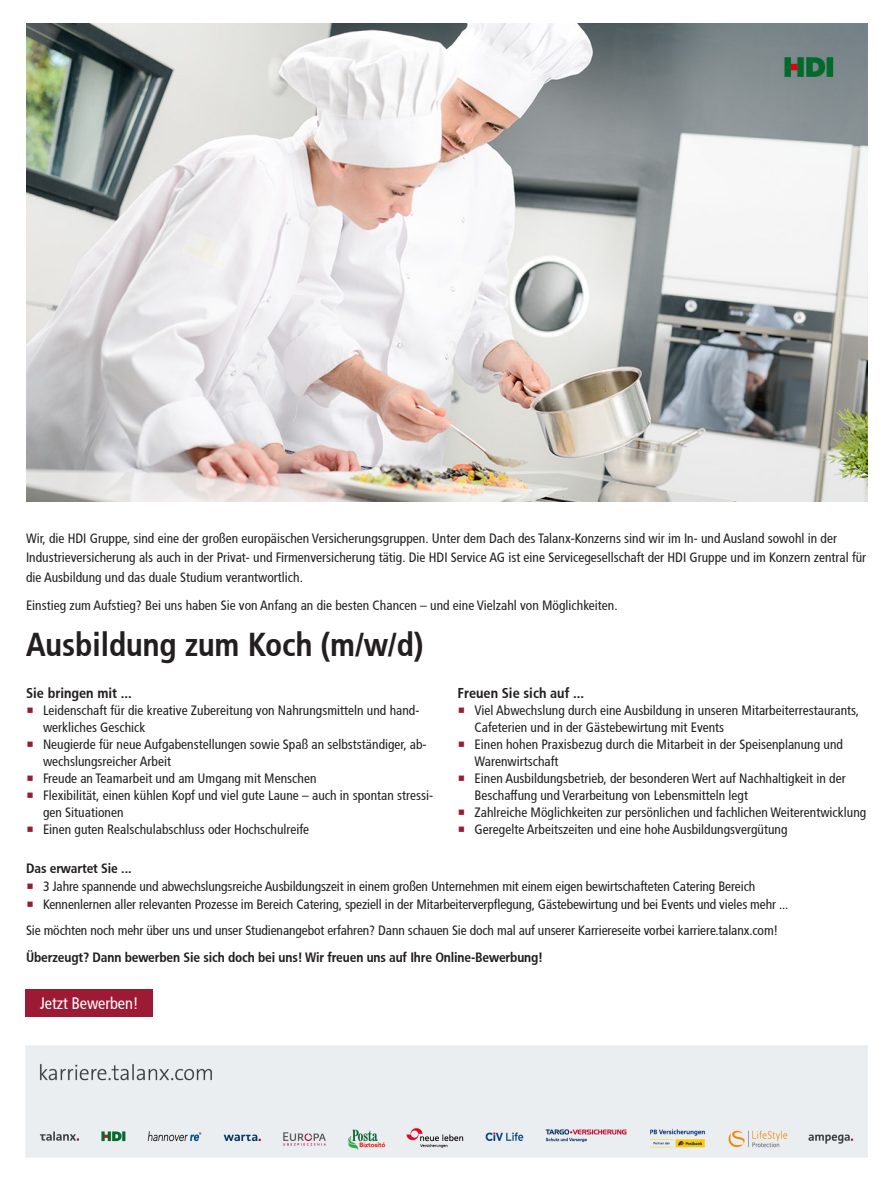
<style>
.page{position:relative;width:893px;height:1183px;background:#fff}
.page>*{position:absolute;margin:0;border:0;box-sizing:border-box;transform-origin:0 0}
.t1{font:33px "HDI Gerling Sans Cond Bold";color:#231f20}
.t2{font:16.5px "HDI Gerling Sans Cond Regular";letter-spacing:-.01em;color:#fff}
.t3{font:14.25px "HDI Gerling Sans Cond Bold";color:#231f20}
.t4{font:13.5px/17px "HDI Gerling Sans Cond Regular";color:#231f20}
.t5{font:13.5px "HDI Gerling Sans Cond Bold";letter-spacing:-.01em;color:#231f20}
.s1{color:#9d1a34}
.s2{font-family:"HDI Gerling Sans Cond Bold"}
</style>
<div class="page">
<img style="left:26px;top:24px;width:842px;height:477px">
<div style="left:26px;top:988px;width:127px;height:28px;background:#9d1a34"></div>
<div style="left:26px;top:1045px;width:842px;height:112px;background:#eaeef1"></div>
<p class="t4" style="left:26px;top:528px;width:842px;line-height:19.5px">Wir, die HDI Gruppe, sind eine der großen europäischen Versicherungsgruppen. Unter dem Dach des Talanx-Konzerns sind wir im In- und Ausland sowohl in der<br>Industrieversicherung als auch in der Privat- und Firmenversicherung tätig. Die HDI Service AG ist eine Servicegesellschaft der HDI Gruppe und im Konzern zentral für die Ausbildung und das duale Studium verantwortlich.</p>
<p class="t4" style="left:26px;top:597px;width:593px">Einstieg zum Aufstieg? Bei uns haben Sie von Anfang an die besten Chancen – und eine Vielzahl von Möglichkeiten.</p>
<p class="t1" style="left:26px;top:625px;width:399px">Ausbildung zum Koch (m/w/d)</p>
<p class="t3" style="left:26px;top:684px;width:107px">Sie bringen mit ...</p>
<p class="t4" style="left:43px;top:702px;width:378px;text-indent:-17px"><span class="s1">•</span> Leidenschaft für die kreative Zubereitung von Nahrungsmitteln und hand&shy;werkliches Geschick</p>
<p class="t4" style="left:43px;top:736px;width:385px;text-indent:-17px"><span class="s1">•</span> Neugierde für neue Aufgabenstellungen sowie Spaß an selbstständiger, ab&shy;wechslungsreicher Arbeit</p>
<p class="t4" style="left:26px;top:770px;width:292px"><span class="s1">•</span> Freude an Teamarbeit und am Umgang mit Menschen</p>
<p class="t4" style="left:43px;top:787px;width:392px;text-indent:-17px"><span class="s1">•</span> Flexibilität, einen kühlen Kopf und viel gute Laune – auch in spontan stressi&shy;gen Situationen</p>
<p class="t4" style="left:26px;top:821px;width:285px"><span class="s1">•</span> Einen guten Realschulabschluss oder Hochschulreife</p>
<p class="t3" style="left:458px;top:684px;width:128px">Freuen Sie sich auf ...</p>
<p class="t4" style="left:475px;top:702px;width:386px;text-indent:-17px"><span class="s1">•</span> Viel Abwechslung durch eine Ausbildung in unseren Mitarbeiterrestaurants,<br>Cafeterien und in der Gästebewirtung mit Events</p>
<p class="t4" style="left:475px;top:736px;width:370px;text-indent:-17px"><span class="s1">•</span> Einen hohen Praxisbezug durch die Mitarbeit in der Speisenplanung und<br>Warenwirtschaft</p>
<p class="t4" style="left:475px;top:770px;width:373px;text-indent:-17px"><span class="s1">•</span> Einen Ausbildungsbetrieb, der besonderen Wert auf Nachhaltigkeit in der<br>Beschaffung und Verarbeitung von Lebensmitteln legt</p>
<p class="t4" style="left:458px;top:804px;width:410px"><span class="s1">•</span> Zahlreiche Möglichkeiten zur persönlichen und fachlichen Weiterentwicklung</p>
<p class="t4" style="left:458px;top:821px;width:331px"><span class="s1">•</span> Geregelte Arbeitszeiten und eine hohe Ausbildungsvergütung</p>
<p class="t5" style="left:26px;top:860px;width:107px">Das erwartet Sie ...</p>
<p class="t4" style="left:26px;top:877px;width:731px"><span class="s1">•</span> 3 Jahre spannende und abwechslungsreiche Ausbildungszeit in einem großen Unternehmen mit einem eigen bewirtschafteten Catering Bereich</p>
<p class="t4" style="left:26px;top:890px;width:764px;line-height:26.5px"><span class="s1">•</span> Kennenlernen aller relevanten Prozesse im Bereich Catering, speziell in der Mitarbeiterverpflegung, Gästebewirtung und bei Events und vieles mehr ...<br>Sie möchten noch mehr über uns und unser Studienangebot erfahren? Dann schauen Sie doch mal auf unserer Karriereseite vorbei karriere.talanx.com!<br><span class="s2">Überzeugt? Dann bewerben Sie sich doch bei uns! Wir freuen uns auf Ihre Online-Bewerbung!</span></p>
<p class="t2" style="left:40px;top:993px;width:100px">Jetzt Bewerben!</p>
</div>
